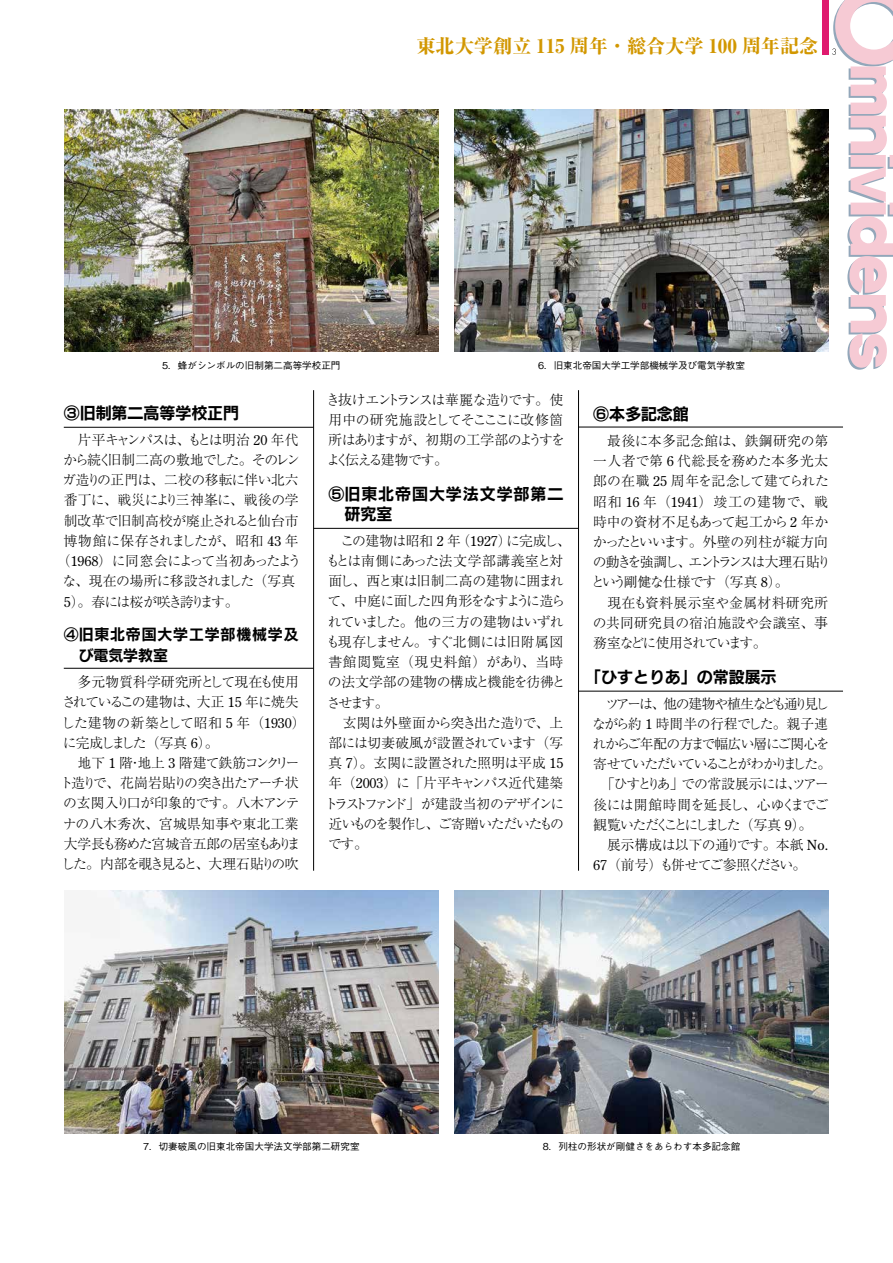
<style>
.page{position:relative;width:893px;height:1263px;background:#fff}
.page>*{position:absolute;margin:0;border:0;box-sizing:border-box;transform-origin:0 0}
.t1{font:800 19.2px "Ryumin Pro";color:#d29700}
.t2{font:15.9px "New Rodin Pro B";color:#000}
.t3{font:15.9px/20.2px "New Rodin Pro B";letter-spacing:.06em;color:#000}
.t4{font:14.85px/20.2px "New Rodin Pro B";letter-spacing:.06em;color:#000}
.t5{font:300 13.8px/20.2px "Ryumin Pro";letter-spacing:-.045em;color:#000}
.t6{font:300 13.8px/20.2px "Ryumin Pro";letter-spacing:-.01em;color:#000}
.t7{font:300 13.8px/20.2px "Ryumin Pro";letter-spacing:-.09em;color:#000}
.t8{font:300 13.8px "Ryumin Pro";letter-spacing:-.105em;color:#000}
.t9{font:300 13.8px "Ryumin Pro";letter-spacing:-.015em;color:#000}
.t10{font:300 13.8px "Ryumin Pro";letter-spacing:-.08em;color:#000}
.t11{font:300 13.8px "Ryumin Pro";letter-spacing:-.02em;color:#000}
.t12{font:300 13.8px "Ryumin Pro";letter-spacing:-.14em;color:#000}
.t13{font:500 9.6px "Gothic BBB Pro";color:#000}
.s1{font-family:"Century Old Style";font-weight:400}
</style>
<div class="page">
<div style="left:823px;top:0;width:6px;height:55px;background:#df1a6e"></div>
<img style="left:64px;top:891px;width:374px;height:242px">
<img style="left:454px;top:891px;width:375px;height:242px">
<hr style="left:64px;top:668px;width:250px;height:1px;background:#000">
<hr style="left:64px;top:427px;width:250px;height:1px;background:#000">
<hr style="left:313px;top:390px;width:1px;height:481px;background:#000">
<hr style="left:578px;top:390px;width:1px;height:481px;background:#000">
<hr style="left:314px;top:528px;width:264px;height:1px;background:#000">
<hr style="left:578px;top:427px;width:265px;height:1px;background:#000">
<hr style="left:578px;top:691px;width:265px;height:1px;background:#000">
<img style="left:64px;top:109px;width:374px;height:243px">
<img style="left:454px;top:109px;width:375px;height:243px">
<svg style="left:832px;top:0;width:61px;height:370px"></svg>
<h1 class="t1" style="left:416px;top:31px;width:403px">東北大学創立 115 周年・総合大学 100 周年記念</h1>
<p class="t13" style="left:162px;top:357px;width:180px">5．蜂がシンボルの旧制第二高等学校正門</p>
<p class="t13" style="left:538px;top:357px;width:208px">6．旧東北帝国大学工学部機械学及び電気学教室</p>
<p class="t2" style="left:64px;top:399px;width:177px">③旧制第二高等学校正門</p>
<p class="t8" style="left:64px;top:429px;width:236px">　片平キャンパスは、もとは明治 <span class="s1">20</span> 年代</p>
<p class="t8" style="left:63px;top:449px;width:238px">から続く旧制二高の敷地でした。そのレン</p>
<p class="t5" style="left:62px;top:469px;width:238px">ガ造りの正門は、二校の移転に伴い北六</p>
<p class="t11" style="left:64px;top:489px;width:236px">番丁に、戦災により三神峯に、戦後の学</p>
<p class="t9" style="left:64px;top:510px;width:236px">制改革で旧制高校が廃止されると仙台市</p>
<p class="t9" style="left:64px;top:530px;width:236px">博物館に保存されましたが、昭和 <span class="s1">43</span> 年</p>
<p class="t10" style="left:57px;top:550px;width:246px">（<span class="s1">1968</span>）に同窓会によって当初あったよう</p>
<p class="t5" style="left:63px;top:570px;width:234px">な、現在の場所に移設されました（写真</p>
<p class="t12" style="left:64px;top:590px;width:176px"><span class="s1">5</span>）。春には桜が咲き誇ります。</p>
<p class="t4" style="left:79px;top:623px;width:221px;text-indent:-15px">④ 旧東北帝国大学工学部機械学及び電気学教室</p>
<p class="t5" style="left:60px;top:671px;width:247px">　多元物質科学研究所として現在も使用されているこの建物は、大正 <span class="s1">15</span> 年に焼失した建物の新築として昭和 <span class="s1">5</span> 年（<span class="s1">1930</span>）に完成しました（写真 <span class="s1">6</span>）。<br>　地下 <span class="s1">1</span> 階・地上 <span class="s1">3</span> 階建て鉄筋コンクリート造りで、花崗岩貼りの突き出たアーチ状の玄関入り口が印象的です。八木アンテナの八木秀次、宮城県知事や東北工業大学長も務めた宮城音五郎の居室もありました。内部を覗き見ると、大理石貼りの吹</p>
<p class="t5" style="left:326px;top:388px;width:240px;text-align:justify">き抜けエントランスは華麗な造りです。使用中の研究施設としてそこここに改修箇所はありますが、初期の工学部のようすをよく伝える建物です。</p>
<p class="t3" style="left:344px;top:482px;width:220px;text-indent:-16px">⑤ 旧東北帝国大学法文学部第二研究室</p>
<p class="t5" style="left:324px;top:529px;width:247px">　この建物は昭和 <span class="s1">2</span> 年（<span class="s1">1927</span>）に完成し、もとは南側にあった法文学部講義室と対面し、西と東は旧制二高の建物に囲まれて、中庭に面した四角形をなすように造られていました。他の三方の建物はいずれも現存しません。すぐ北側には旧附属図書館閲覧室（現史料館）があり、当時の法文学部の建物の構成と機能を彷彿とさせます。<br>　玄関は外壁面から突き出た造りで、上部には切妻破風が設置されています（写真 <span class="s1">7</span>）。玄関に設置された照明は平成 <span class="s1">15</span>年（<span class="s1">2003</span>）に「片平キャンパス近代建築トラストファンド」が建設当初のデザインに近いものを製作し、ご寄贈いただいたものです。</p>
<p class="t2" style="left:593px;top:400px;width:97px">⑥本多記念館</p>
<p class="t6" style="left:591px;top:429px;width:241px">　最後に本多記念館は、鉄鋼研究の第一人者で第 <span class="s1">6</span> 代総長を務めた本多光太郎の在職 <span class="s1">25</span> 周年を記念して建てられた昭和 <span class="s1">16</span> 年（<span class="s1">1941</span>）竣工の建物で、戦時中の資材不足もあって起工から<span class="s1">2</span> 年かかったといいます。外壁の列柱が縦方向の動きを強調し、エントランスは大理石貼りという剛健な仕様です（写真 <span class="s1">8</span>）。<br>　現在も資料展示室や金属材料研究所の共同研究員の宿泊施設や会議室、事務室などに使用されています。</p>
<p class="t2" style="left:585px;top:663px;width:193px">「ひすとりあ」の常設展示</p>
<p class="t7" style="left:592px;top:692px;width:241px">　ツアーは、他の建物や植生なども通り見しながら約 <span class="s1">1</span> 時間半の行程でした。親子連れからご年配の方まで幅広い層にご関心を寄せていただいていることがわかりました。　「ひすとりあ」での常設展示には、ツアー後には開館時間を延長し、心ゆくまでご観覧いただくことにしました（写真 <span class="s1">9</span>）。<br>　展示構成は以下の通りです。本紙 <span class="s1">No.<br>67</span>（前号）も併せてご参照ください。</p>
<p class="t13" style="left:143px;top:1139px;width:218px">7．切妻破風の旧東北帝国大学法文学部第二研究室</p>
<p class="t13" style="left:543px;top:1139px;width:199px">8．列柱の形状が剛健さをあらわす本多記念館</p>
</div>
